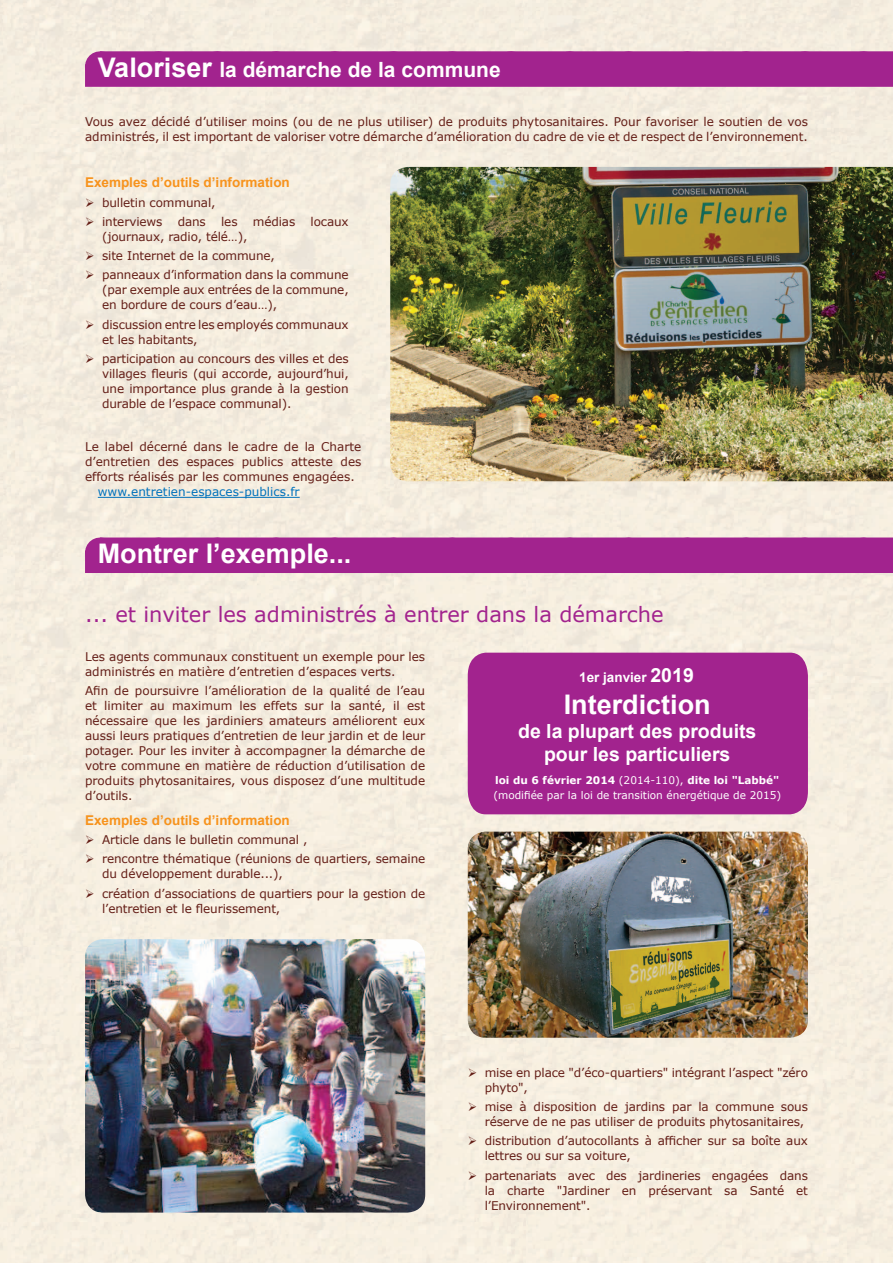
<style>
.page{position:relative;width:893px;height:1263px;background:#f5eedf}
.page>*{position:absolute;margin:0;border:0;box-sizing:border-box;transform-origin:0 0}
.t1{font:700 27px "Arial";color:#fff}
.t2{font:21px "Verdana";color:#a2238e}
.t3{font:700 21px "Arial";color:#fff}
.t4{font:700 19.5px/23.4px "Arial";color:#fff;text-align:center}
.t5{font:700 13.5px "Arial";color:#f7931d}
.t6{font:700 13.5px "Arial";color:#fff}
.t7{font:12px/15px "Verdana";letter-spacing:-.01em;color:#641e17}
.t8{font:12px "Verdana";color:#0072bc}
.t9{font:10.5px/15px "Verdana";color:#fff}
.s1{font-size:27px}
.s2{font-size:19.5px}
.s3{font-weight:700}
</style>
<div class="page">
<div style="left:100px;top:51px;width:793px;height:30px;background:#a2238e"></div>
<svg style="left:159px;top:51px;width:732px;height:1px"></svg>
<div style="left:85px;top:64px;width:808px;height:23px;background:#a2238e"></div>
<div style="left:100px;top:537px;width:793px;height:30px;background:#a2238e"></div>
<svg style="left:159px;top:537px;width:732px;height:1px"></svg>
<div style="left:85px;top:550px;width:808px;height:23px;background:#a2238e"></div>
<img style="left:85px;top:939px;width:340px;height:273px">
<hr style="left:98px;top:497px;width:202px;height:1px;background:#0072bc">
<img style="left:468px;top:832px;width:340px;height:206px">
<img style="left:390px;top:167px;width:503px;height:314px">
<div style="left:468px;top:653px;width:340px;height:161px;background:#a2238e"></div>
<h2 class="t3" style="left:98px;top:56px;width:404px"><span class="s1">Valoriser</span> la démarche de la commune</h2>
<p class="t7" style="left:85px;top:114px;width:724px">Vous avez décidé d’utiliser moins (ou de ne plus utiliser) de produits phytosanitaires. Pour favoriser le soutien de vos administrés, il est important de valoriser votre démarche d’amélioration du cadre de vie et de respect de l’environnement.</p>
<p class="t5" style="left:85px;top:174px;width:206px">Exemples d’outils d’information</p>
<p class="t7" style="left:85px;top:195px;width:132px">➢ bulletin communal,</p>
<p class="t7" style="left:85px;top:214px;width:79px">➢ interviews</p>
<p class="t7" style="left:178px;top:214px;width:30px">dans</p>
<p class="t7" style="left:221px;top:214px;width:18px">les</p>
<p class="t7" style="left:253px;top:214px;width:44px">médias</p>
<p class="t7" style="left:311px;top:214px;width:40px">locaux</p>
<p class="t7" style="left:102px;top:229px;width:147px">(journaux, radio, télé…),</p>
<p class="t7" style="left:85px;top:248px;width:191px">➢ site Internet de la commune,</p>
<p class="t7" style="left:102px;top:267px;width:248px;text-align:justify;text-indent:-17px">➢ panneaux d’information dans la commune (par exemple aux entrées de la commune, en bordure de cours d’eau…),</p>
<p class="t7" style="left:102px;top:317px;width:248px;text-indent:-17px">➢ discussion entre les employés communaux et les habitants,</p>
<p class="t7" style="left:102px;top:351px;width:248px;text-align:justify;text-indent:-17px">➢ participation au concours des villes et des villages fleuris (qui accorde, aujourd’hui, une importance plus grande à la gestion durable de l’espace communal).</p>
<p class="t7" style="left:85px;top:439px;width:278px;text-align:justify">Le label décerné dans le cadre de la Charte d’entretien des espaces publics atteste des efforts réalisés par les communes engagées.</p>
<p class="t8" style="left:98px;top:484px;width:203px">www.entretien-espaces-publics.fr</p>
<h1 class="t1" style="left:98px;top:536px;width:255px">Montrer l’exemple...</h1>
<h2 class="t2" style="left:85px;top:600px;width:580px">... et inviter les administrés à entrer dans la démarche</h2>
<p class="t7" style="left:85px;top:649px;width:342px">Les agents communaux constituent un exemple pour les administrés en matière d’entretien d’espaces verts.</p>
<p class="t7" style="left:85px;top:683px;width:342px;text-align:justify">Afin de poursuivre l’amélioration de la qualité de l’eau et limiter au maximum les effets sur la santé, il est nécessaire que les jardiniers amateurs améliorent eux aussi leurs pratiques d’entretien de leur jardin et de leur potager. Pour les inviter à accompagner la démarche de votre commune en matière de réduction d’utilisation de produits phytosanitaires, vous disposez d’une multitude d’outils.</p>
<p class="t5" style="left:85px;top:811px;width:206px">Exemples d’outils d’information</p>
<p class="t7" style="left:85px;top:832px;width:224px">➢ Article dans le bulletin communal ,</p>
<p class="t7" style="left:102px;top:851px;width:325px;text-indent:-17px">➢ rencontre thématique (réunions de quartiers, semaine du développement durable...),</p>
<p class="t7" style="left:102px;top:886px;width:325px;text-indent:-17px">➢ création d’associations de quartiers pour la gestion de l’entretien et le fleurissement,</p>
<p class="t6" style="left:579px;top:668px;width:116px">1er janvier <span class="s2">2019</span></p>
<h1 class="t1" style="left:564px;top:687px;width:149px">Interdiction</h1>
<h3 class="t4" style="left:518px;top:719px;width:240px">de la plupart des produits pour les particuliers</h3>
<p class="t9" style="left:493px;top:773px;width:289px"><span class="s3">loi du 6 février 2014</span> (2014-110), <span class="s3">dite loi "Labbé" </span>(modifiée par la loi de transition énergétique de 2015)</p>
<p class="t7" style="left:485px;top:1065px;width:325px;text-indent:-17px">➢ mise en place "d’éco-quartiers" intégrant l’aspect "zéro phyto",</p>
<p class="t7" style="left:485px;top:1099px;width:325px;text-indent:-17px">➢ mise à disposition de jardins par la commune sous réserve de ne pas utiliser de produits phytosanitaires,</p>
<p class="t7" style="left:485px;top:1133px;width:325px;text-indent:-17px">➢ distribution d’autocollants à afficher sur sa boîte aux lettres ou sur sa voiture,</p>
<p class="t7" style="left:485px;top:1167px;width:325px;text-align:justify;text-indent:-17px">➢ partenariats avec des jardineries engagées dans la charte "Jardiner en préservant sa Santé et l’Environnement".</p>
</div>
